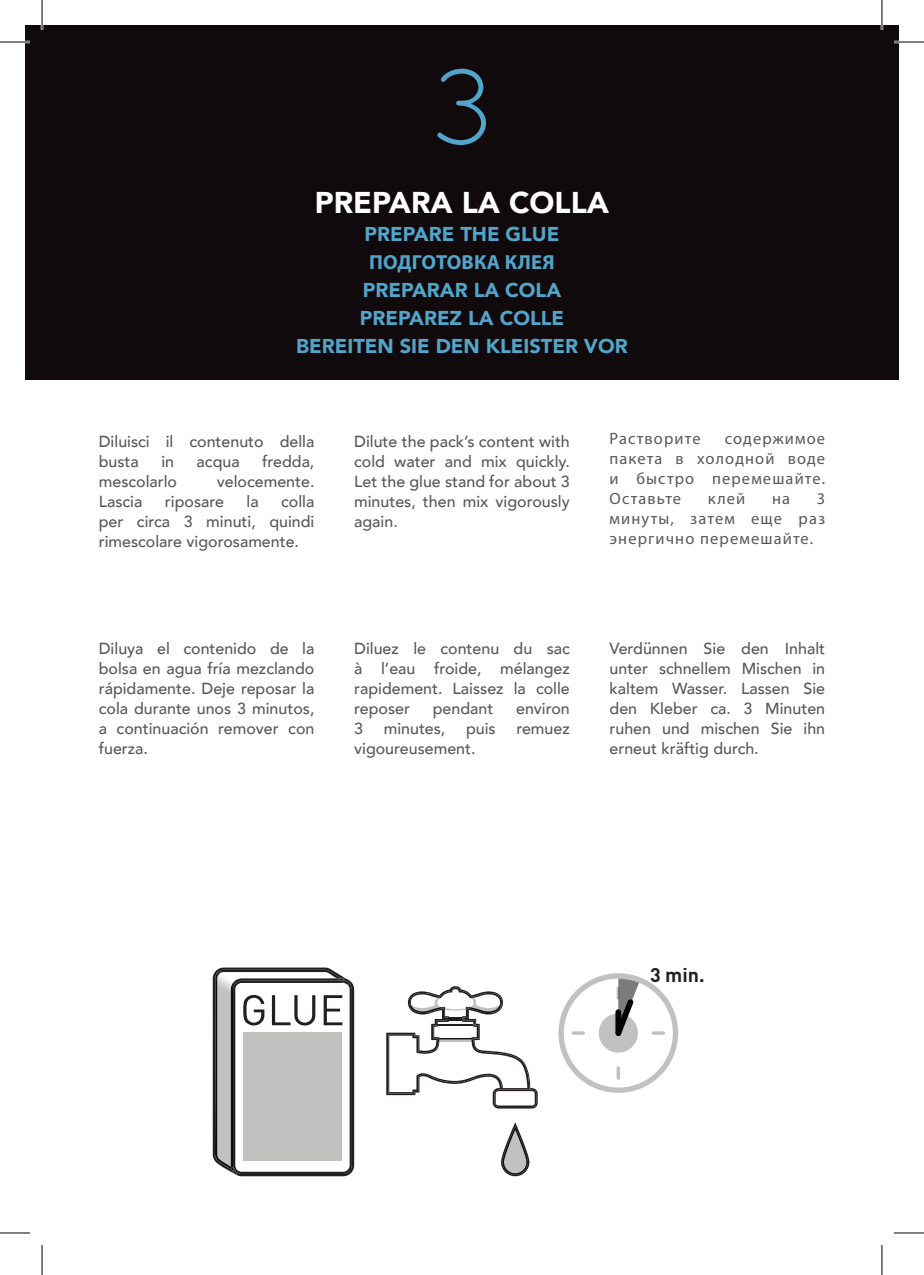
<style>
.page{position:relative;width:924px;height:1275px;background:#fff}
.page>*{position:absolute;margin:0;border:0;box-sizing:border-box;transform-origin:0 0}
.t1{font:120.6px "Nimbus Mono";color:#51a5cb}
.t2{font:900 30px "Avenir";color:#fff}
.t3{font:700 20.4px "Myriad Pro";letter-spacing:.01em;color:#51a5cb}
.t4{font:900 20px/28px "Avenir";color:#51a5cb;text-align:center}
.t5{font:700 19.6px "DIN";color:#231f20}
.t6{font:16.4px/20px "Myriad Pro";letter-spacing:.07em;color:#57585a;text-align:justify}
.t7{font:500 16px/20px "Avenir";color:#57585a;text-align:justify}
</style>
<div class="page">
<div style="left:25px;top:25px;width:873px;height:355px;background:#110a0c"></div>
<svg style="left:558px;top:973px;width:119px;height:120px"></svg>
<svg style="left:213px;top:967px;width:141px;height:209px"></svg>
<svg style="left:386px;top:986px;width:151px;height:122px"></svg>
<svg style="left:501px;top:1122px;width:28px;height:54px"></svg>
<hr style="left:0;top:41px;width:30px;height:2px;background:#fff">
<hr style="left:893px;top:41px;width:30px;height:2px;background:#fff">
<hr style="left:41px;top:0;width:2px;height:30px;background:#fff">
<hr style="left:880px;top:0;width:2px;height:30px;background:#fff">
<hr style="left:0;top:42px;width:30px;height:1px;background:#000">
<hr style="left:893px;top:42px;width:30px;height:1px;background:#000">
<hr style="left:0;top:1232px;width:30px;height:1px;background:#000">
<hr style="left:893px;top:1232px;width:30px;height:1px;background:#000">
<hr style="left:42px;top:0;width:1px;height:30px;background:#000">
<hr style="left:42px;top:1245px;width:1px;height:30px;background:#000">
<hr style="left:881px;top:0;width:1px;height:30px;background:#000">
<hr style="left:881px;top:1245px;width:1px;height:30px;background:#000">
<h1 class="t1" style="left:425px;top:30px;width:74px">3</h1>
<h2 class="t2" style="left:315px;top:177px;width:295px">PREPARA LA COLLA</h2>
<p class="t4" style="left:364px;top:220px;width:196px">PREPARE THE GLUE</p>
<p class="t3" style="left:369px;top:249px;width:187px">ПОДГОТОВКА КЛЕЯ</p>
<p class="t4" style="left:296px;top:276px;width:333px">PREPARAR LA COLA<br>PREPAREZ LA COLLE<br>BEREITEN SIE DEN KLEISTER VOR</p>
<p class="t7" style="left:99px;top:431px;width:217px">Diluisci il contenuto della busta</p>
<p class="t7" style="left:161px;top:451px;width:14px">in</p>
<p class="t7" style="left:196px;top:451px;width:44px">acqua</p>
<p class="t7" style="left:262px;top:451px;width:54px">fredda,</p>
<p class="t7" style="left:99px;top:471px;width:80px">mescolarlo</p>
<p class="t7" style="left:217px;top:471px;width:99px">velocemente.</p>
<p class="t7" style="left:99px;top:491px;width:45px">Lascia</p>
<p class="t7" style="left:165px;top:491px;width:60px">riposare</p>
<p class="t7" style="left:246px;top:491px;width:14px">la</p>
<p class="t7" style="left:99px;top:491px;width:217px;text-indent:182px">colla per circa 3 minuti, quindi rimescolare vigorosamente.</p>
<p class="t7" style="left:99px;top:637px;width:217px">Diluya el contenido de la bolsa en agua fría mezclando rápidamente. Deje reposar la cola durante unos 3 minutos, a continuación remover con fuerza.</p>
<p class="t7" style="left:354px;top:431px;width:217px">Dilute the pack’s content with cold water and mix quickly.<br>Let the glue stand for about 3 minutes, then mix vigorously again.</p>
<p class="t7" style="left:354px;top:637px;width:217px">Diluez le contenu du sac à l’eau froide, mélangez rapidement. Laissez la colle reposer</p>
<p class="t7" style="left:432px;top:697px;width:62px">pendant</p>
<p class="t7" style="left:516px;top:697px;width:55px">environ</p>
<p class="t7" style="left:354px;top:717px;width:10px">3</p>
<p class="t7" style="left:383px;top:717px;width:63px">minutes,</p>
<p class="t7" style="left:466px;top:717px;width:31px">puis</p>
<p class="t7" style="left:516px;top:717px;width:55px">remuez</p>
<p class="t7" style="left:354px;top:737px;width:123px">vigoureusement.</p>
<p class="t6" style="left:609px;top:428px;width:92px">Растворите</p>
<p class="t6" style="left:609px;top:428px;width:217px;text-indent:115px">содержимое пакета в холодной воде и быстро перемешайте.<br>Оставьте</p>
<p class="t6" style="left:707px;top:488px;width:39px">клей</p>
<p class="t6" style="left:771px;top:488px;width:20px">на</p>
<p class="t6" style="left:609px;top:488px;width:217px;text-indent:207px">3 минуты, затем еще раз энергично перемешайте.</p>
<p class="t7" style="left:609px;top:637px;width:217px">Verdünnen Sie den Inhalt unter schnellem Mischen in kaltem Wasser. Lassen Sie den Kleber ca. 3 Minuten ruhen und mischen Sie ihn erneut kräftig durch.</p>
<p class="t5" style="left:649px;top:961px;width:56px">3 min.</p>
</div>
